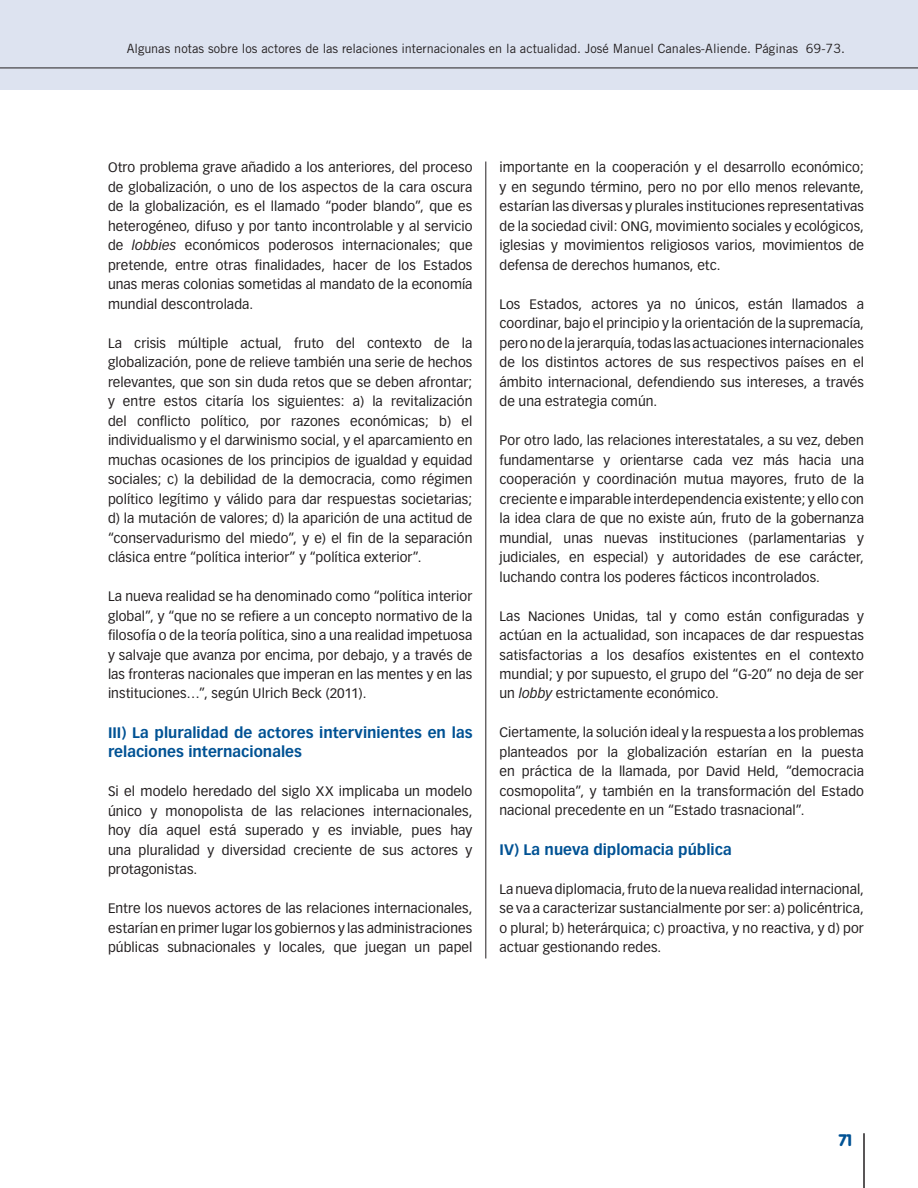
<style>
.page{position:relative;width:918px;height:1188px;background:#fff}
.page>*{position:absolute;margin:0;border:0;box-sizing:border-box;transform-origin:0 0}
.t1{font:900 16.5px "VAG Rounded";color:#005294}
.t2{font:700 15px/19.5px "Vectora LH";letter-spacing:.005em;color:#005294}
.t3{font:13.5px/19.5px "Vectora LH";letter-spacing:.005em;color:#231f20;text-align:justify}
.t4{font:12.75px "Trade Gothic";color:#231f20}
.s1{font-style:italic}
</style>
<div class="page">
<div style="left:0;top:0;width:918px;height:89px;background:#dde3f0"></div>
<hr style="left:0;top:68px;width:918px;height:1px;background:#231f20">
<hr style="left:863px;top:1133px;width:2px;height:55px;background:#231f20">
<hr style="left:486px;top:162px;width:1px;height:797px;background:#231f20">
<p class="t4" style="left:127px;top:41px;width:720px">Algunas notas sobre los actores de las relaciones internacionales en la actualidad. José Manuel Canales-Aliende. Páginas 69-73.</p>
<p class="t3" style="left:108px;top:158px;width:366px">Otro problema grave añadido a los anteriores, del proceso de globalización, o uno de los aspectos de la cara oscura de la globalización, es el llamado “poder blando”, que es heterogéneo, difuso y por tanto incontrolable y al servicio de <span class="s1">lobbies</span> económicos poderosos internacionales; que pretende, entre otras finalidades, hacer de los Estados unas meras colonias sometidas al mandato de la economía mundial descontrolada.</p>
<p class="t3" style="left:108px;top:333px;width:366px">La crisis múltiple actual, fruto del contexto de la globalización, pone de relieve también una serie de hechos relevantes, que son sin duda retos que se deben afrontar; y entre estos citaría los siguientes: a) la revitalización del conflicto político, por razones económicas; b) el individualismo y el darwinismo social, y el aparcamiento en muchas ocasiones de los principios de igualdad y equidad sociales; c) la debilidad de la democracia, como régimen político legítimo y válido para dar respuestas societarias; d) la mutación de valores; d) la aparición de una actitud de “conservadurismo del miedo”, y e) el fin de la separación clásica entre “política interior” y “política exterior”.</p>
<p class="t3" style="left:108px;top:587px;width:366px">La nueva realidad se ha denominado como “política interior global”, y “que no se refiere a un concepto normativo de la filosofía o de la teoría política, sino a una realidad impetuosa y salvaje que avanza por encima, por debajo, y a través de las fronteras nacionales que imperan en las mentes y en las instituciones…”, según Ulrich Beck (2011).</p>
<p class="t2" style="left:108px;top:723px;width:366px">III) La pluralidad de actores intervinientes en las relaciones internacionales</p>
<p class="t3" style="left:108px;top:782px;width:366px">Si el modelo heredado del siglo XX implicaba un modelo único y monopolista de las relaciones internacionales, hoy día aquel está superado y es inviable, pues hay una pluralidad y diversidad creciente de sus actores y protagonistas.</p>
<p class="t3" style="left:108px;top:899px;width:366px">Entre los nuevos actores de las relaciones internacionales, estarían en primer lugar los gobiernos y las administraciones públicas subnacionales y locales, que juegan un papel</p>
<p class="t3" style="left:500px;top:158px;width:366px">importante en la cooperación y el desarrollo económico; y en segundo término, pero no por ello menos relevante, estarían las diversas y plurales instituciones representativas de la sociedad civil: ONG, movimiento sociales y ecológicos, iglesias y movimientos religiosos varios, movimientos de defensa de derechos humanos, etc.</p>
<p class="t3" style="left:500px;top:294px;width:366px">Los Estados, actores ya no únicos, están llamados a coordinar, bajo el principio y la orientación de la supremacía, pero no de la jerarquía, todas las actuaciones internacionales de los distintos actores de sus respectivos países en el ámbito internacional, defendiendo sus intereses, a través de una estrategia común.</p>
<p class="t3" style="left:500px;top:431px;width:366px">Por otro lado, las relaciones interestatales, a su vez, deben fundamentarse y orientarse cada vez más hacia una cooperación y coordinación mutua mayores, fruto de la creciente e imparable interdependencia existente; y ello con la idea clara de que no existe aún, fruto de la gobernanza mundial, unas nuevas instituciones (parlamentarias y judiciales, en especial) y autoridades de ese carácter, luchando contra los poderes fácticos incontrolados.</p>
<p class="t3" style="left:500px;top:606px;width:366px">Las Naciones Unidas, tal y como están configuradas y actúan en la actualidad, son incapaces de dar respuestas satisfactorias a los desafíos existentes en el contexto mundial; y por supuesto, el grupo del “G-20” no deja de ser un <span class="s1">lobby</span> estrictamente económico.</p>
<p class="t3" style="left:500px;top:723px;width:366px">Ciertamente, la solución ideal y la respuesta a los problemas planteados por la globalización estarían en la puesta en práctica de la llamada, por David Held, “democracia cosmopolita”, y también en la transformación del Estado nacional precedente en un “Estado trasnacional”.</p>
<p class="t2" style="left:500px;top:840px;width:234px">IV) La nueva diplomacia pública</p>
<p class="t3" style="left:500px;top:879px;width:366px">La nueva diplomacia, fruto de la nueva realidad internacional, se va a caracterizar sustancialmente por ser: a) policéntrica, o plural; b) heterárquica; c) proactiva, y no reactiva, y d) por actuar gestionando redes.</p>
<p class="t1" style="left:839px;top:1130px;width:15px">71</p>
</div>
